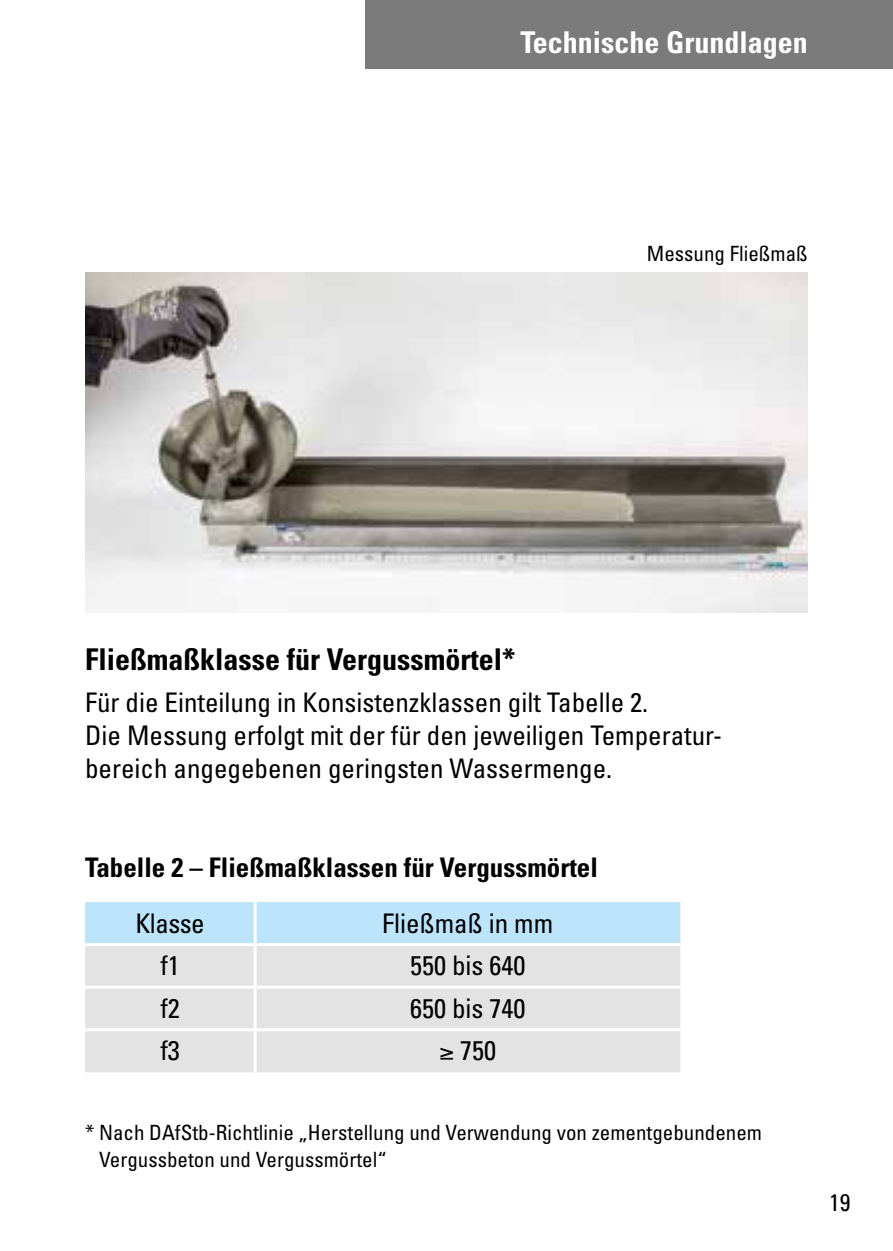
<style>
.page{position:relative;width:893px;height:1251px;background:#fff}
.page>*{position:absolute;margin:0;border:0;box-sizing:border-box;transform-origin:0 0}
.t1{font:700 condensed 30px "Univers";color:#000}
.t2{font:700 condensed 30px "Univers";color:#fff}
.t3{font:condensed 27px/33px "Univers";color:#000}
.t4{font:700 condensed 27px "Univers";color:#000}
.t5{font:condensed 24px "Univers";color:#000}
.t6{font:condensed 21px/27px "Univers";color:#000}
</style>
<div class="page">
<img style="left:85px;top:272px;width:723px;height:340px">
<div style="left:366px;top:0;width:527px;height:68px;background:#7a7b7a"></div>
<div style="left:85px;top:902px;width:595px;height:40px;background:#bce4fa"></div>
<div style="left:85px;top:946px;width:595px;height:125px;background:#e3e3e3"></div>
<hr style="left:254px;top:901px;width:3px;height:41px;background:#fff">
<hr style="left:254px;top:945px;width:3px;height:40px;background:#fff">
<hr style="left:85px;top:985px;width:170px;height:3px;background:#fff">
<hr style="left:255px;top:985px;width:425px;height:3px;background:#fff">
<hr style="left:254px;top:988px;width:3px;height:39px;background:#fff">
<hr style="left:85px;top:1027px;width:170px;height:3px;background:#fff">
<hr style="left:255px;top:1027px;width:425px;height:3px;background:#fff">
<hr style="left:254px;top:1030px;width:3px;height:41px;background:#fff">
<p class="t2" style="left:520px;top:24px;width:289px">Technische Grundlagen</p>
<p class="t6" style="left:647px;top:239px;width:162px">Messung Fließmaß</p>
<p class="t1" style="left:85px;top:640px;width:432px">Fließmaßklasse für Vergussmörtel*</p>
<p class="t3" style="left:85px;top:684px;width:636px">Für die Einteilung in Konsistenzklassen gilt Tabelle 2.<br>Die Messung erfolgt mit der für den jeweiligen Temperatur&shy;bereich angegebenen geringsten Wassermenge.</p>
<p class="t4" style="left:85px;top:850px;width:514px">Tabelle 2 – Fließmaßklassen für Vergussmörtel</p>
<p class="t3" style="left:135px;top:905px;width:71px">Klasse</p>
<p class="t3" style="left:382px;top:905px;width:172px">Fließmaß in mm</p>
<p class="t3" style="left:160px;top:948px;width:21px">f1</p>
<p class="t3" style="left:410px;top:948px;width:117px">550 bis 640</p>
<p class="t3" style="left:160px;top:990px;width:21px">f2</p>
<p class="t3" style="left:410px;top:990px;width:117px">650 bis 740</p>
<p class="t3" style="left:160px;top:1033px;width:21px">f3</p>
<p class="t3" style="left:439px;top:1033px;width:58px">≥ 750</p>
<p class="t6" style="left:99px;top:1118px;width:664px;text-indent:-14px">* Nach DAfStb-Richtlinie „Herstellung und Verwendung von zementgebundenem<br>Vergussbeton und Vergussmörtel“</p>
<p class="t5" style="left:829px;top:1186px;width:23px">19</p>
</div>
